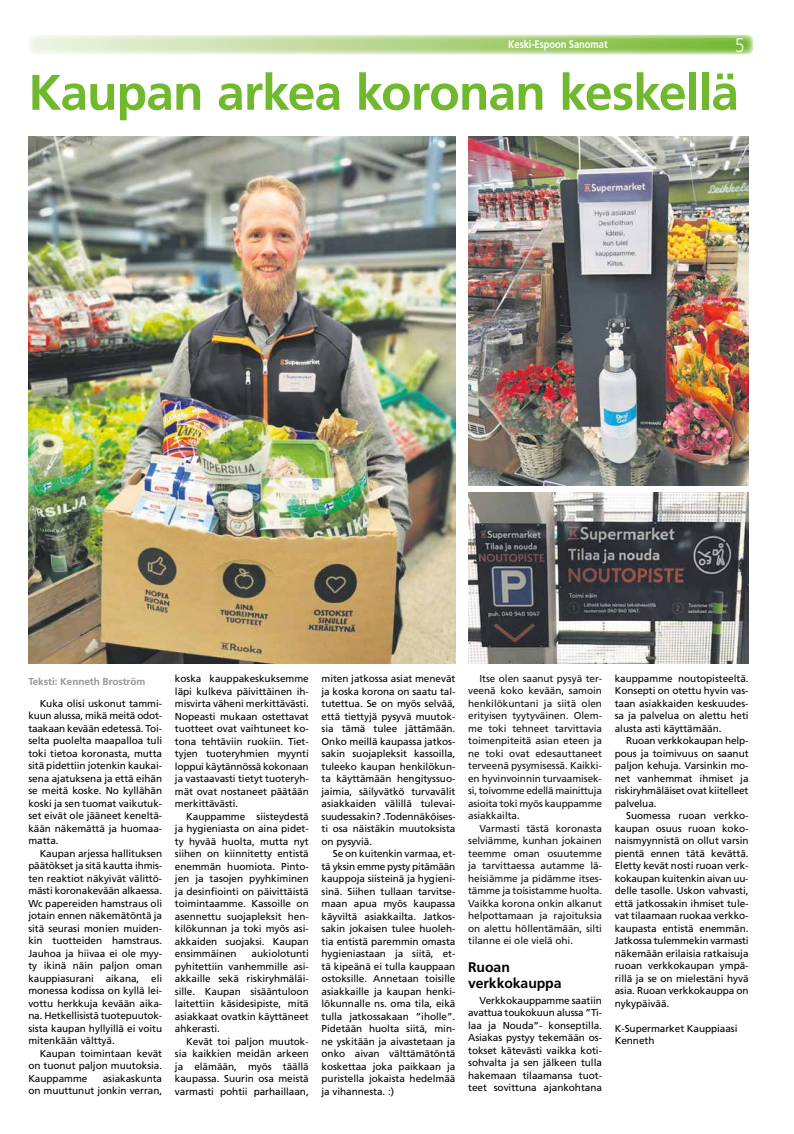
<style>
.page{position:relative;width:794px;height:1134px;background:#fff}
.page>*{position:absolute;margin:0;border:0;box-sizing:border-box;transform-origin:0 0}
.t1{font:700 50px "Frutiger";letter-spacing:-.02em;color:#70b92f}
.t2{font:300 19.8px "Frutiger";color:#fff;scale:.85 1}
.t3{font:700 14px/16.5px "Frutiger";letter-spacing:-.005em;color:#000}
.t4{font:700 11px "Frutiger";letter-spacing:-.01em;color:#fff;scale:.85 1}
.t5{font:10px/12.5px "Frutiger";letter-spacing:-.005em;color:#000;text-align:justify}
.t6{font:10px/12.5px "Frutiger";letter-spacing:-.005em;color:#111110;text-align:justify}
.t7{font:700 10px "Frutiger";letter-spacing:-.005em;color:#969798}
</style>
<div class="page">
<svg style="left:28px;top:35px;width:725px;height:19px;background:#bfdc9c"></svg>
<img style="left:28px;top:136px;width:427px;height:527px">
<img style="left:468px;top:136px;width:280px;height:350px">
<img style="left:468px;top:493px;width:280px;height:170px">
<p class="t4" style="left:508px;top:38px;width:118px">Keski-Espoon Sanomat</p>
<h2 class="t2" style="left:735px;top:34px;width:13px">5</h2>
<h1 class="t1" style="left:28px;top:63px;width:712px">Kaupan arkea koronan keskellä</h1>
<p class="t7" style="left:28px;top:676px;width:119px">Teksti: Kenneth Broström</p>
<p class="t5" style="left:175px;top:672px;width:135px">koska kauppakeskuksemme läpi kulkeva päivittäinen ih&shy;misvirta väheni merkittävästi.<br>Nopeasti mukaan ostettavat tuotteet ovat vaihtuneet ko&shy;tona tehtäviin ruokiin. Tiet&shy;tyjen tuoteryhmien myynti loppui käytännössä kokonaan ja vastaavasti tietyt tuoteryh&shy;mät ovat nostaneet päätään merkittävästi.</p>
<p class="t5" style="left:175px;top:810px;width:135px;text-indent:11px">Kauppamme siisteydestä ja hygieniasta on aina pidet&shy;ty hyvää huolta, mutta nyt siihen on kiinnitetty entistä enemmän huomiota. Pinto&shy;jen ja tasojen pyyhkiminen ja desinfiointi on päivittäistä toimintaamme. Kassoille on asennettu suojapleksit hen&shy;kilökunnan ja toki myös asi&shy;akkaiden suojaksi. Kaupan ensimmäinen</p>
<p class="t5" style="left:28px;top:697px;width:135px;text-indent:11px">Kuka olisi uskonut tammi&shy;kuun alussa, mikä meitä odot&shy;taakaan kevään edetessä. Toi&shy;selta puolelta maapalloa tuli toki tietoa koronasta, mutta sitä pidettiin jotenkin kaukai&shy;sena ajatuksena ja että eihän se meitä koske. No kyllähän koski ja sen tuomat vaikutuk&shy;set eivät ole jääneet keneltä&shy;kään näkemättä ja huomaa&shy;matta.</p>
<p class="t5" style="left:28px;top:847px;width:135px;text-indent:11px">Kaupan arjessa hallituksen päätökset ja sitä kautta ihmis&shy;ten reaktiot näkyivät välittö&shy;mästi koronakevään alkaessa.<br>Wc papereiden hamstraus oli jotain ennen näkemätöntä ja sitä seurasi monien muiden&shy;kin tuotteiden hamstraus.<br>Jauhoa ja hiivaa ei ole myy&shy;ty ikinä näin paljon oman kauppiasurani aikana, eli monessa kodissa on kyllä lei&shy;vottu herkkuja kevään aika&shy;na. Hetkellisistä tuotepuutok&shy;sista kaupan hyllyillä ei voitu mitenkään välttyä.</p>
<p class="t5" style="left:28px;top:1047px;width:135px;text-indent:11px">Kaupan toimintaan kevät on tuonut paljon muutoksia.<br>Kauppamme</p>
<p class="t5" style="left:175px;top:947px;width:135px;text-indent:77px">aukiolotunti pyhitettiin vanhemmille asi&shy;akkaille sekä riskiryhmäläi&shy;sille. Kaupan sisääntuloon laitettiin käsidesipiste, mitä asiakkaat ovatkin käyttäneet ahkerasti.</p>
<p class="t5" style="left:175px;top:1035px;width:135px;text-indent:11px">Kevät toi paljon muutok&shy;sia kaikkien meidän arkeen ja elämään, myös täällä kaupassa. Suurin osa meistä varmasti pohtii parhaillaan,</p>
<p class="t5" style="left:28px;top:1072px;width:135px;text-align:right">asiakaskunta<br>on muuttunut jonkin verran,</p>
<p class="t5" style="left:321px;top:672px;width:135px">miten jatkossa asiat menevät ja koska korona on saatu tal&shy;tutettua. Se on myös selvää, että tiettyjä pysyvä muutok&shy;sia tämä tulee jättämään.<br>Onko meillä kaupassa jatkos&shy;sakin suojapleksit kassoilla, tuleeko kaupan henkilökun&shy;ta käyttämään hengityssuo&shy;jaimia, säilyvätkö turvavälit asiakkaiden välillä tulevai&shy;suudessakin? .Todennäköises&shy;ti osa näistäkin muutoksista on pysyviä.</p>
<p class="t5" style="left:321px;top:847px;width:135px;text-indent:11px">Se on kuitenkin varmaa, et&shy;tä yksin emme pysty pitämään kauppoja siisteinä ja hygieni&shy;sinä. Siihen tullaan tarvitse&shy;maan apua myös kaupassa käyviltä asiakkailta. Jatkos&shy;sakin jokaisen tulee huoleh&shy;tia entistä paremmin omasta hygieniastaan ja siitä, et&shy;tä kipeänä ei tulla kauppaan ostoksille. Annetaan toisille asiakkaille ja kaupan henki&shy;lökunnalle ns. oma tila, eikä tulla jatkossakaan ”iholle”.<br>Pidetään huolta siitä, min&shy;ne yskitään ja aivastetaan ja onko aivan välttämätöntä koskettaa joka paikkaan ja puristella jokaista hedelmää ja vihannesta. :)</p>
<p class="t6" style="left:468px;top:672px;width:135px;text-indent:11px">Itse olen saanut pysyä ter&shy;veenä koko kevään, samoin henkilökuntani ja siitä olen erityisen tyytyväinen. Olem&shy;me toki tehneet tarvittavia toimenpiteitä asian eteen ja ne toki ovat edesauttaneet terveenä pysymisessä. Kaikki&shy;en hyvinvoinnin turvaamisek&shy;si, toivomme edellä mainittuja asioita toki myös kauppamme asiakkailta.</p>
<p class="t6" style="left:468px;top:822px;width:135px;text-indent:11px">Varmasti tästä koronasta selviämme, kunhan jokainen teemme oman osuutemme ja tarvittaessa autamme lä&shy;heisiämme ja pidämme itses&shy;tämme ja toisistamme huolta.<br>Vaikka korona onkin alkanut helpottamaan ja rajoituksia on alettu höllentämään, silti tilanne ei ole vielä ohi.</p>
<h3 class="t3" style="left:468px;top:959px;width:95px">Ruoan verkkokauppa</h3>
<p class="t5" style="left:468px;top:994px;width:135px;text-indent:11px">Verkkokauppamme saatiin avattua toukokuun alussa ”Ti&shy;laa ja Nouda”- konseptilla.<br>Asiakas pystyy tekemään os&shy;tokset kätevästi vaikka koti&shy;sohvalta ja sen jälkeen tulla hakemaan tilaamansa tuot&shy;teet sovittuna ajankohtana</p>
<p class="t5" style="left:615px;top:672px;width:135px">kauppamme noutopisteeltä.<br>Konsepti on otettu hyvin vas&shy;taan asiakkaiden keskuudes&shy;sa ja palvelua on alettu heti alusta asti käyttämään.</p>
<p class="t5" style="left:615px;top:734px;width:135px;text-indent:11px">Ruoan verkkokaupan help&shy;pous ja toimivuus on saanut paljon kehuja. Varsinkin mo&shy;net vanhemmat ihmiset ja riskiryhmäläiset ovat kiitelleet palvelua.</p>
<p class="t5" style="left:615px;top:809px;width:135px;text-indent:11px">Suomessa ruoan verkko&shy;kaupan osuus ruoan koko&shy;naismyynnistä on ollut varsin pientä ennen tätä kevättä.<br>Eletty kevät nosti ruoan verk&shy;kokaupan kuitenkin aivan uu&shy;delle tasolle. Uskon vahvasti, että jatkossakin ihmiset tule&shy;vat tilaamaan ruokaa verkko&shy;kaupasta entistä enemmän.<br>Jatkossa tulemmekin varmasti näkemään erilaisia ratkaisuja ruoan verkkokaupan ympä&shy;rillä ja se on mielestäni hyvä asia. Ruoan verkkokauppa on nykypäivää.</p>
<p class="t5" style="left:615px;top:1022px;width:124px">K-Supermarket Kauppiaasi<br>Kenneth</p>
</div>
